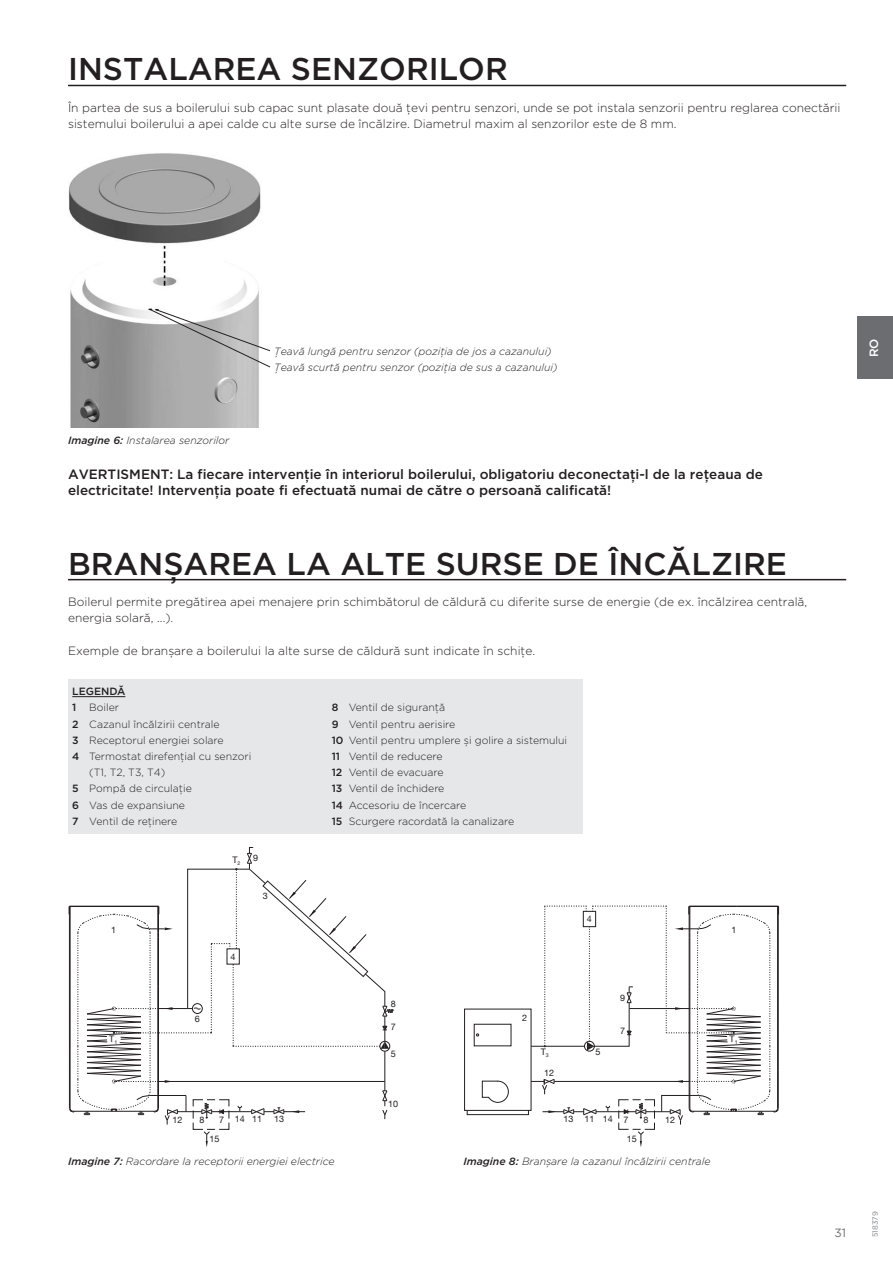
<style>
.page{position:relative;width:893px;height:1263px;background:#fff}
.page>*{position:absolute;margin:0;border:0;box-sizing:border-box;transform-origin:0 0}
.B1_-_Glavni_naslov{font:500 31.5px "Gotham";color:#231f20}
.D1_-_Opozorila{font:500 13.5px/16.2px "Gotham";color:#231f20}
.C1_-_Tekoci_tekst{font:300 12px/16.2px "Gotham";color:#231f20}
.t1{font:12px "Gotham";color:#6c6d70}
.t2{font:500 12px "Gotham";color:#fff}
.C3_-_Tekst_legenda{font:300 10.5px/16.2px "Gotham";color:#231f20}
.D2_-_Slike{font:italic 300 10.5px "Gotham";color:#231f20}
.D4_-_Ostali_droben_t{font:italic 300 10.5px "Gotham";color:#231f20}
.B4_-_Naslov_legenda{font:500 10.5px "Gotham";color:#231f20}
.t3{font:9px "Helvetica Neue LT Com";color:#231f20}
.t4{font:7.5px "Gotham";color:#808285}
.s1{font-weight:500}
</style>
<div class="page">
<img style="left:68px;top:153px;width:193px;height:275px">
<svg style="left:149px;top:309px;width:122px;height:58px"></svg>
<hr style="left:68px;top:85px;width:778px;height:1px;background:#231f20">
<hr style="left:68px;top:579px;width:778px;height:1px;background:#231f20">
<div style="left:68px;top:679px;width:515px;height:154px;background:#e6e7e9"></div>
<hr style="left:72px;top:696px;width:53px;height:1px;background:#231f20">
<svg style="left:69px;top:847px;width:324px;height:300px"></svg>
<div style="left:474px;top:1024px;width:37px;height:22px;border:1px solid #231f20"></div>
<div style="left:464px;top:1009px;width:67px;height:101px;border:1px solid #231f20"></div>
<div style="left:467px;top:1110px;width:62px;height:5px;border:1px solid #231f20"></div>
<svg style="left:531px;top:906px;width:248px;height:241px"></svg>
<div style="left:584px;top:1041px;width:10px;height:10px;border:1px solid #231f20;border-radius:50%"></div>
<svg style="left:482px;top:1081px;width:27px;height:22px"></svg>
<div style="left:857px;top:317px;width:36px;height:62px;background:#6c6d70"></div>
<p class="B1_-_Glavni_naslov" style="left:68px;top:49px;width:441px">INSTALAREA SENZORILOR</p>
<p class="C1_-_Tekoci_tekst" style="left:68px;top:99px;width:774px">În partea de sus a boilerului sub capac sunt plasate două ţevi pentru senzori, unde se pot instala senzorii pentru reglarea conectării sistemului boilerului a apei calde cu alte surse de încălzire. Diametrul maxim al senzorilor este de 8 mm.</p>
<p class="D2_-_Slike" style="left:68px;top:434px;width:163px"><span class="s1">Imagine 6:</span> Instalarea senzorilor</p>
<p class="D4_-_Ostali_droben_t" style="left:274px;top:345px;width:279px">Ţeavă lungă pentru senzor (poziţia de jos a cazanului)</p>
<p class="D4_-_Ostali_droben_t" style="left:274px;top:361px;width:285px">Ţeavă scurtă pentru senzor (poziţia de sus a cazanului)</p>
<p class="D1_-_Opozorila" style="left:68px;top:466px;width:696px">AVERTISMENT: La fiecare intervenţie în interiorul boilerului, obligatoriu deconectaţi-l de la reţeaua de electricitate! Intervenţia poate fi efectuată numai de către o persoană calificată!</p>
<p class="B1_-_Glavni_naslov" style="left:68px;top:543px;width:720px">BRANȘAREA LA ALTE SURSE DE ÎNCĂLZIRE</p>
<p class="C1_-_Tekoci_tekst" style="left:68px;top:593px;width:741px">Boilerul permite pregătirea apei menajere prin schimbătorul de căldură cu diferite surse de energie (de ex. încălzirea centrală, energia solară, ...).</p>
<p class="C1_-_Tekoci_tekst" style="left:68px;top:642px;width:469px">Exemple de branșare a boilerului la alte surse de căldură sunt indicate în schiţe.</p>
<p class="B4_-_Naslov_legenda" style="left:72px;top:685px;width:55px">LEGENDĂ</p>
<p class="C3_-_Tekst_legenda" style="left:72px;top:699px;width:48px"><span class="s1">1</span> Boiler</p>
<p class="C3_-_Tekst_legenda" style="left:72px;top:715px;width:149px"><span class="s1">2</span> Cazanul încălzirii centrale</p>
<p class="C3_-_Tekst_legenda" style="left:72px;top:732px;width:153px"><span class="s1">3</span> Receptorul energiei solare</p>
<p class="C3_-_Tekst_legenda" style="left:89px;top:748px;width:164px;text-indent:-17px"><span class="s1">4</span> Termostat direfenţial cu senzori (T1, T2, T3, T4)</p>
<p class="C3_-_Tekst_legenda" style="left:72px;top:780px;width:121px"><span class="s1">5</span> Pompă de circulaţie</p>
<p class="C3_-_Tekst_legenda" style="left:72px;top:796px;width:114px"><span class="s1">6</span> Vas de expansiune</p>
<p class="C3_-_Tekst_legenda" style="left:72px;top:813px;width:107px"><span class="s1">7</span> Ventil de reţinere</p>
<p class="t3" style="left:111px;top:924px;width:7px">1</p>
<p class="t3" style="left:109px;top:1034px;width:10px">T<sub>1</sub></p>
<p class="t3" style="left:195px;top:1013px;width:7px">6</p>
<p class="t3" style="left:232px;top:854px;width:10px">T<sub>2</sub></p>
<p class="t3" style="left:253px;top:853px;width:7px">9</p>
<p class="t3" style="left:263px;top:890px;width:7px">3</p>
<p class="t3" style="left:231px;top:951px;width:7px">4</p>
<p class="t3" style="left:172px;top:1114px;width:12px">12</p>
<p class="t3" style="left:199px;top:1114px;width:7px">8</p>
<p class="t3" style="left:219px;top:1114px;width:44px">7 14 11</p>
<p class="t3" style="left:274px;top:1114px;width:12px">13</p>
<p class="t3" style="left:210px;top:1134px;width:12px">15</p>
<p class="C3_-_Tekst_legenda" style="left:332px;top:699px;width:115px"><span class="s1">8</span> Ventil de siguranţă</p>
<p class="C3_-_Tekst_legenda" style="left:332px;top:715px;width:125px"><span class="s1">9</span> Ventil pentru aerisire</p>
<p class="C3_-_Tekst_legenda" style="left:332px;top:732px;width:237px"><span class="s1">10</span> Ventil pentru umplere și golire a sistemului</p>
<p class="C3_-_Tekst_legenda" style="left:332px;top:748px;width:112px"><span class="s1">11</span> Ventil de reducere</p>
<p class="C3_-_Tekst_legenda" style="left:332px;top:764px;width:113px"><span class="s1">12</span> Ventil de evacuare</p>
<p class="C3_-_Tekst_legenda" style="left:332px;top:780px;width:114px"><span class="s1">13</span> Ventil de închidere</p>
<p class="C3_-_Tekst_legenda" style="left:332px;top:796px;width:136px"><span class="s1">14</span> Accesoriu de încercare</p>
<p class="C3_-_Tekst_legenda" style="left:332px;top:813px;width:184px"><span class="s1">15</span> Scurgere racordată la canalizare</p>
<p class="t3" style="left:587px;top:913px;width:7px">4</p>
<p class="t3" style="left:391px;top:998px;width:7px">8</p>
<p class="t3" style="left:620px;top:992px;width:7px">9</p>
<p class="t3" style="left:522px;top:1012px;width:7px">2</p>
<p class="t3" style="left:391px;top:1021px;width:7px">7</p>
<p class="t3" style="left:620px;top:1025px;width:7px">7</p>
<p class="t3" style="left:391px;top:1048px;width:7px">5</p>
<p class="t3" style="left:541px;top:1046px;width:10px">T<sub>3</sub></p>
<p class="t3" style="left:596px;top:1046px;width:7px">5</p>
<p class="t3" style="left:544px;top:1067px;width:12px">12</p>
<p class="t3" style="left:388px;top:1099px;width:12px">10</p>
<p class="t3" style="left:564px;top:1114px;width:51px">13 11 14</p>
<p class="t3" style="left:623px;top:1114px;width:7px">7</p>
<p class="t3" style="left:643px;top:1114px;width:7px">8</p>
<p class="t3" style="left:665px;top:1114px;width:12px">12</p>
<p class="t3" style="left:627px;top:1134px;width:12px">15</p>
<p class="D2_-_Slike" style="left:68px;top:1155px;width:268px"><span class="s1">Imagine 7:</span> Racordare la receptorii energiei electrice</p>
<p class="D2_-_Slike" style="left:463px;top:1155px;width:249px"><span class="s1">Imagine 8:</span> Branșare la cazanul încălzirii centrale</p>
<p class="t3" style="left:732px;top:924px;width:7px">1</p>
<p class="t3" style="left:730px;top:1034px;width:10px">T<sub>1</sub></p>
<p class="t2" style="left:866px;top:357px;width:20px;rotate:-90deg">RO</p>
<p class="t1" style="left:834px;top:1225px;width:13px">31</p>
<p class="t4" style="left:870px;top:1237px;width:27px;rotate:-90deg">518379</p>
</div>
